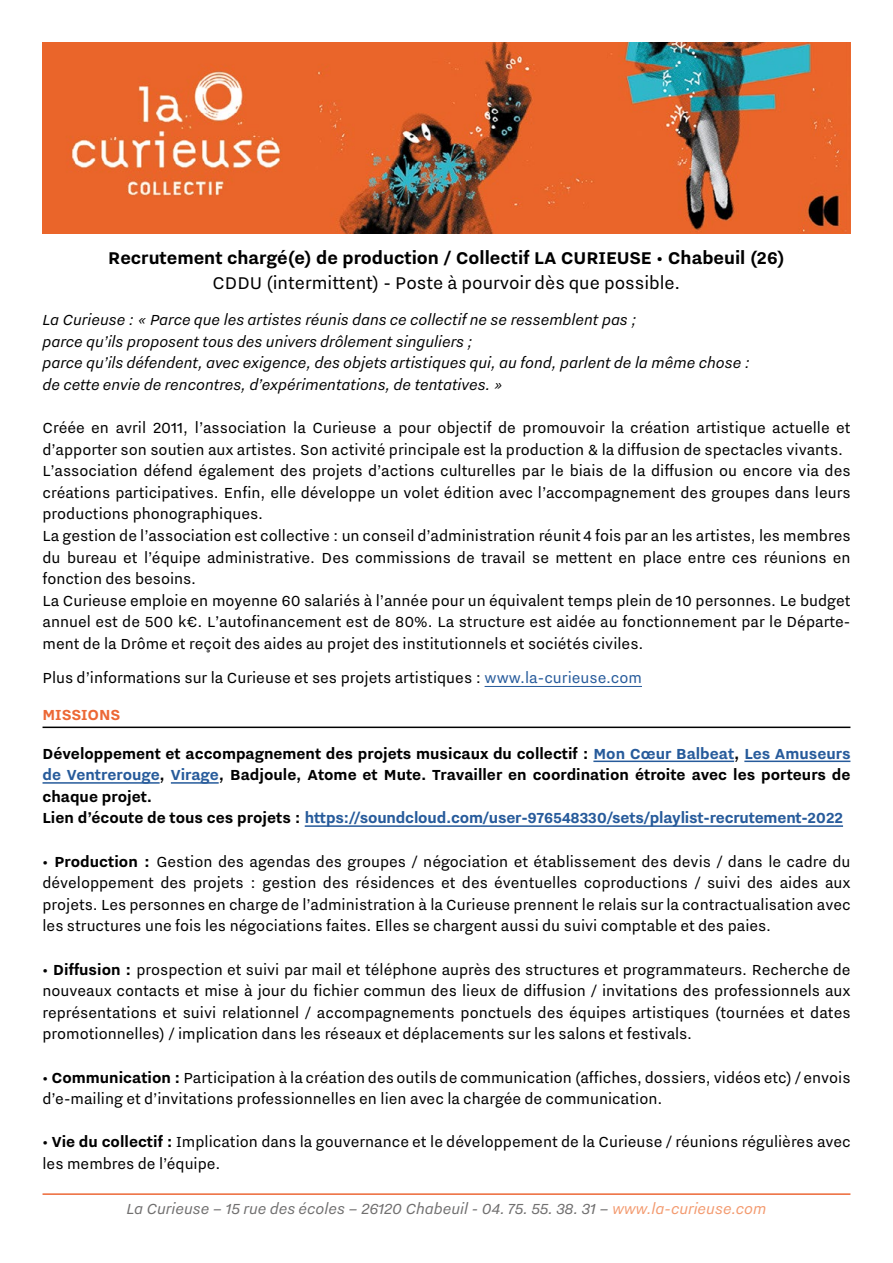
<style>
.page{position:relative;width:893px;height:1263px;background:#fff}
.page>*{position:absolute;margin:0;border:0;box-sizing:border-box;transform-origin:0 0}
.t1{font:700 21px "Nitti Grotesk";color:#000}
.t2{font:21px "Nitti Grotesk";color:#000}
.t3{font:18px/21.6px "Nitti Grotesk";color:#000}
.t4{font:700 18px/21.6px "Nitti Grotesk";color:#000}
.t5{font:italic 18px/21.6px "Nitti Grotesk";color:#000}
.t6{font:italic 18px "Nitti Grotesk";color:#706f6f}
.t7{font:700 18px "Nitti Grotesk";letter-spacing:-.005em;color:#ec6836}
.s1{color:#275b9b}
.s2{font-weight:700}
.s3{color:#f39a6f}
</style>
<div class="page">
<img style="left:43px;top:43px;width:807px;height:191px">
<hr style="left:485px;top:686px;width:157px;height:1px;background:#275b9b">
<hr style="left:593px;top:760px;width:141px;height:2px;background:#275b9b">
<hr style="left:744px;top:760px;width:106px;height:2px;background:#275b9b">
<hr style="left:43px;top:782px;width:117px;height:2px;background:#275b9b">
<hr style="left:171px;top:782px;width:48px;height:2px;background:#275b9b">
<hr style="left:305px;top:825px;width:538px;height:2px;background:#275b9b">
<hr style="left:43px;top:726px;width:807px;height:2px;background:#000">
<hr style="left:43px;top:1193px;width:807px;height:2px;background:#ec6836">
<p class="t1" style="left:108px;top:245px;width:678px">Recrutement chargé(e) de production / Collectif LA CURIEUSE • Chabeuil (26)</p>
<p class="t2" style="left:213px;top:271px;width:469px">CDDU (intermittent) - Poste à pourvoir dès que possible.</p>
<p class="t5" style="left:43px;top:308px;width:709px">La Curieuse : « Parce que les artistes réunis dans ce collectif ne se ressemblent pas ;<br>parce qu’ils proposent tous des univers drôlement singuliers ;<br>parce qu’ils défendent, avec exigence, des objets artistiques qui, au fond, parlent de la même chose : de cette envie de rencontres, d’expérimentations, de tentatives. »</p>
<p class="t3" style="left:43px;top:416px;width:810px">Créée en avril 2011, l’association la Curieuse a pour objectif de promouvoir la création artistique actuelle et d’apporter son soutien aux artistes. Son activité principale est la production &amp; la diffusion de spectacles vivants.<br>L’association défend également des projets d’actions culturelles par le biais de la diffusion ou encore via des créations participatives. Enfin, elle développe un volet édition avec l’accompagnement des groupes dans leurs productions phonographiques.<br>La gestion de l’association est collective : un conseil d’administration réunit 4 fois par an les artistes, les membres du bureau et l’équipe administrative. Des commissions de travail se mettent en place entre ces réunions en fonction des besoins.<br>La Curieuse emploie en moyenne 60 salariés à l’année pour un équivalent temps plein de 10 personnes. Le budget annuel est de 500 k€. L’autofinancement est de 80%. La structure est aidée au fonctionnement par le Départe&shy;ment de la Drôme et reçoit des aides au projet des institutionnels et sociétés civiles.</p>
<p class="t3" style="left:43px;top:667px;width:601px">Plus d’informations sur la Curieuse et ses projets artistiques : <span class="s1">www.la-curieuse.com</span></p>
<p class="t7" style="left:43px;top:705px;width:79px">MISSIONS</p>
<p class="t4" style="left:43px;top:742px;width:810px">Développement et accompagnement des projets musicaux du collectif : <span class="s1">Mon Cœur Balbeat</span>, <span class="s1">Les Amuseurs de Ventrerouge</span>, <span class="s1">Virage</span>, Badjoule, Atome et Mute. Travailler en coordination étroite avec les porteurs de chaque projet.<br>Lien d’écoute de tous ces projets : <span class="s1">https://soundcloud.com/user-976548330/sets/playlist-recrutement-2022</span></p>
<p class="t3" style="left:43px;top:850px;width:810px;text-align:justify"><span class="s2">• Production :</span> Gestion des agendas des groupes / négociation et établissement des devis / dans le cadre du développement des projets : gestion des résidences et des éventuelles coproductions / suivi des aides aux projets. Les personnes en charge de l’administration à la Curieuse prennent le relais sur la contractualisation avec les structures une fois les négociations faites. Elles se chargent aussi du suivi comptable et des paies.</p>
<p class="t3" style="left:43px;top:958px;width:810px;text-align:justify"><span class="s2">• Diffusion :</span> prospection et suivi par mail et téléphone auprès des structures et programmateurs. Recherche de nouveaux contacts et mise à jour du fichier commun des lieux de diffusion / invitations des professionnels aux représentations et suivi relationnel / accompagnements ponctuels des équipes artistiques (tournées et dates promotionnelles) / implication dans les réseaux et déplacements sur les salons et festivals.</p>
<p class="t3" style="left:43px;top:1066px;width:810px"><span class="s2">• Communication :</span> Participation à la création des outils de communication (affiches, dossiers, vidéos etc) / envois d’e-mailing et d’invitations professionnelles en lien avec la chargée de communication.</p>
<p class="t3" style="left:43px;top:1131px;width:810px"><span class="s2">• Vie du collectif :</span> Implication dans la gouvernance et le développement de la Curieuse / réunions régulières avec les membres de l’équipe.</p>
<p class="t6" style="left:127px;top:1199px;width:641px">La Curieuse – 15 rue des écoles – 26120 Chabeuil - 04. 75. 55. 38. 31 – <span class="s3">www.la-curieuse.com</span></p>
</div>
